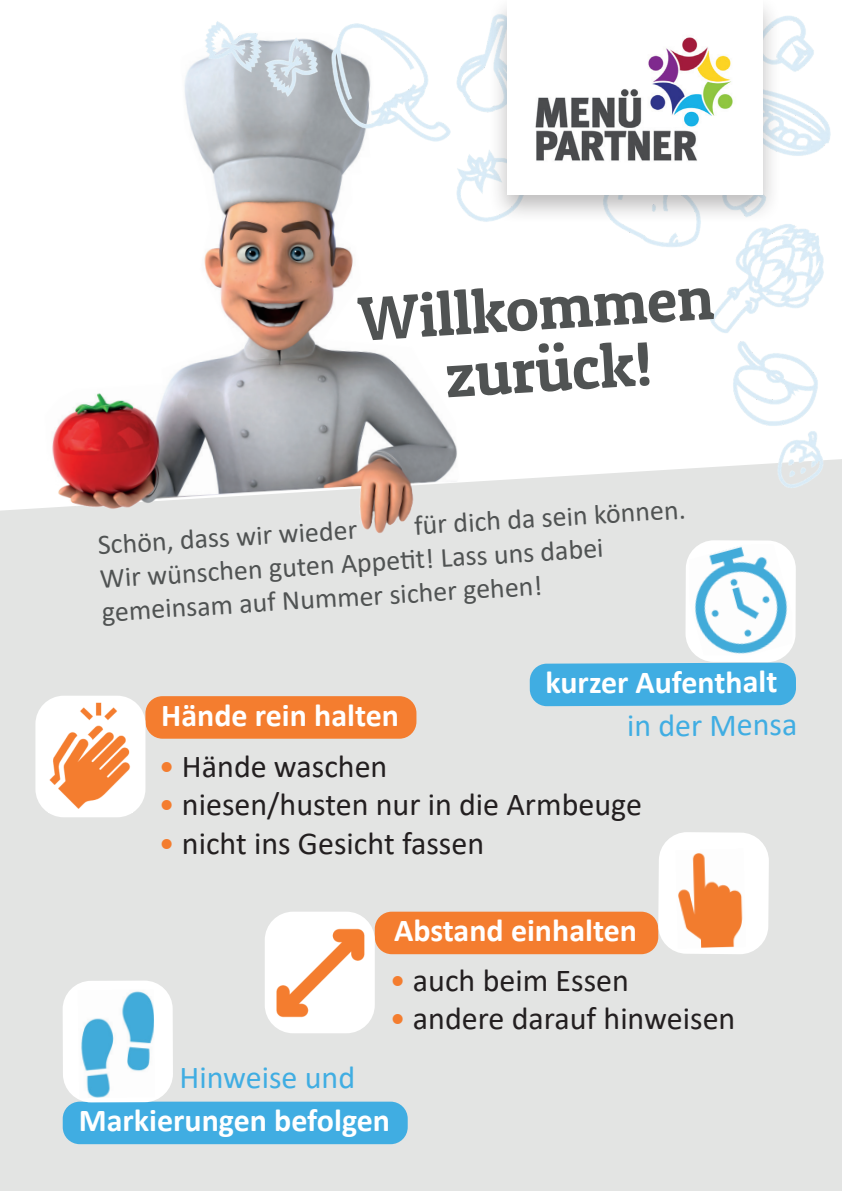
<style>
.page{position:relative;width:842px;height:1191px;background:#fff}
.page>*{position:absolute;margin:0;border:0;box-sizing:border-box;transform-origin:0 0}
.t1{font:62px/61.6px "Patua One";color:#505353;text-align:center}
.t2{font:32px "Calibri";color:#231f20}
.t3{font:700 32px "Calibri";color:#fff}
.t4{font:32px "Calibri";letter-spacing:-.005em;color:#40ade2}
.t5{font:28px/32.6px "Calibri";color:#505353}
.s1{color:#f47d2f}
</style>
<div class="page">
<div style="left:0;top:496px;width:842px;height:695px;background:#e3e4e3"></div>
<img style="left:0;top:372px;width:541px;height:199px">
<div style="left:145px;top:696px;width:271px;height:42px;background:#f47d2f;border-radius:17px"></div>
<div style="left:35px;top:695px;width:110px;height:122px;background:#fff;border-radius:28px"></div>
<img style="left:49px;top:702px;width:82px;height:107px">
<svg style="left:530px;top:662px;width:266px;height:44px;background:#48afe2"></svg>
<div style="left:685px;top:540px;width:111px;height:122px;background:#fff;border-radius:29px"></div>
<img style="left:689px;top:544px;width:103px;height:111px">
<div style="left:375px;top:911px;width:283px;height:43px;background:#f47d2f;border-radius:17px"></div>
<div style="left:265px;top:911px;width:110px;height:122px;background:#fff;border-radius:28px"></div>
<img style="left:276px;top:928px;width:89px;height:90px">
<svg style="left:658px;top:832px;width:111px;height:122px"></svg>
<img style="left:675px;top:848px;width:71px;height:100px">
<img style="left:177px;top:16px;width:665px;height:480px">
<div style="left:488px;top:0;width:293px;height:224px;background:#231f20;opacity:.3"></div>
<img style="left:507px;top:1px;width:255px;height:193px">
<div style="left:63px;top:1101px;width:345px;height:43px;background:#40ade2;border-radius:17px"></div>
<div style="left:63px;top:980px;width:110px;height:122px;background:#fff;border-radius:29px"></div>
<img style="left:81px;top:991px;width:73px;height:107px">
<h1 class="t1" style="left:357px;top:286px;width:358px;rotate:-3deg">Willkommen zurück!</h1>
<p class="t5" style="left:96px;top:532px;width:591px;text-indent:317px;rotate:-4deg">für dich da sein können.<br>Wir wünschen guten Appeti t! Lass uns dabei gemeinsam auf Nummer sicher gehen!</p>
<p class="t5" style="left:97px;top:529px;width:261px;rotate:-4deg">Schön, dass wir wieder</p>
<p class="t3" style="left:545px;top:659px;width:234px">kurzer Aufenthalt</p>
<p class="t4" style="left:627px;top:703px;width:172px">in der Mensa</p>
<p class="t3" style="left:161px;top:692px;width:239px">Hände rein halten</p>
<p class="t2" style="left:159px;top:744px;width:230px"><span class="s1">•</span> Hände waschen</p>
<p class="t2" style="left:159px;top:782px;width:485px"><span class="s1">•</span> niesen/husten nur in die Armbeuge</p>
<p class="t2" style="left:159px;top:821px;width:327px"><span class="s1">•</span> nicht ins Gesicht fassen</p>
<p class="t4" style="left:179px;top:1055px;width:177px">Hinweise und</p>
<p class="t3" style="left:394px;top:908px;width:244px">Abstand einhalten</p>
<p class="t2" style="left:390px;top:958px;width:241px"><span class="s1">•</span> auch beim Essen</p>
<p class="t2" style="left:390px;top:996px;width:347px"><span class="s1">•</span> andere darauf hinweisen</p>
<p class="t3" style="left:79px;top:1098px;width:313px">Markierungen befolgen</p>
</div>
